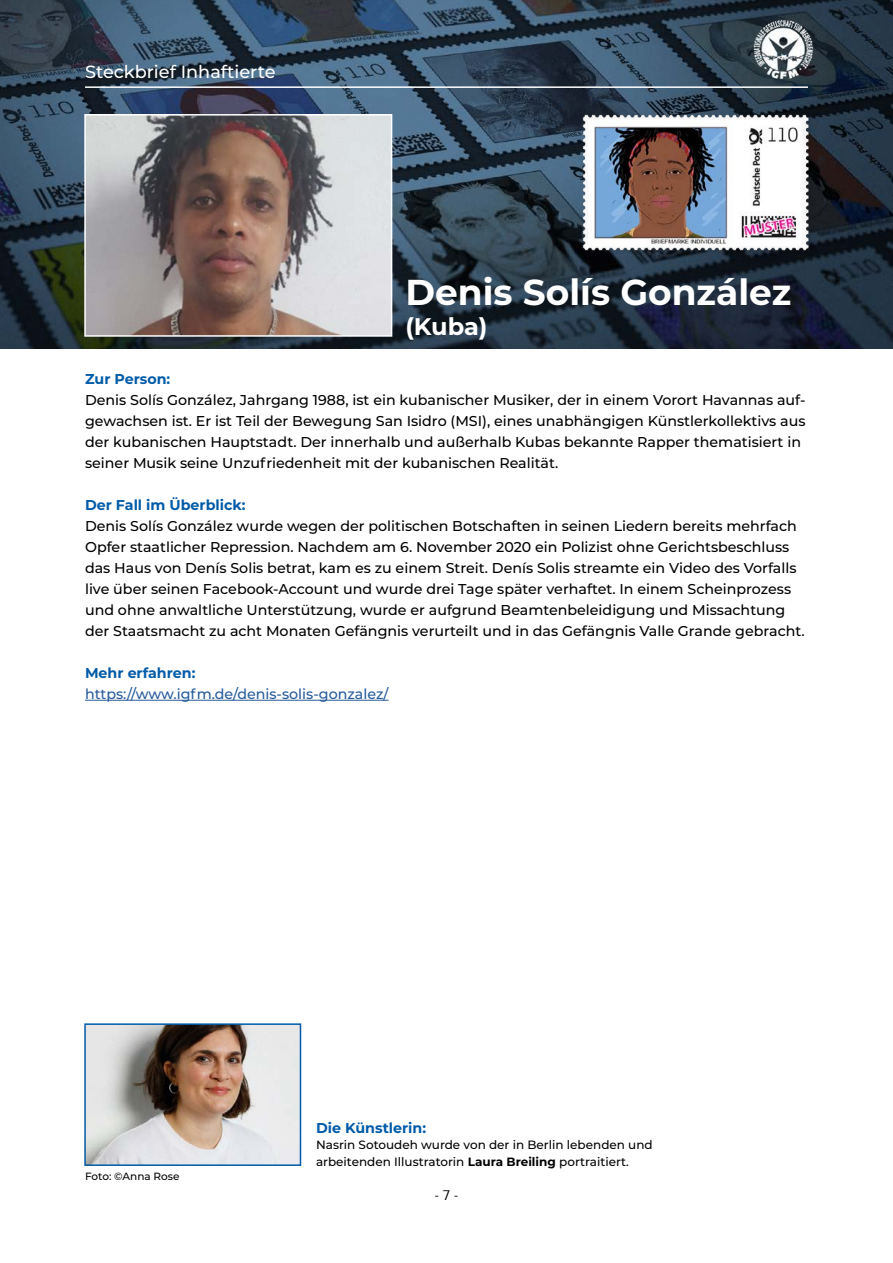
<style>
.page{position:relative;width:893px;height:1263px;background:#fff}
.page>*{position:absolute;margin:0;border:0;box-sizing:border-box;transform-origin:0 0}
.t1{font:700 36px "Montserrat";color:#fff}
.t2{font:700 24px "Montserrat";color:#fff}
.t3{font:500 17.7px "Montserrat";color:#fff}
.t4{font:500 14.25px/21px "Montserrat";color:#000}
.t5{font:700 14.25px "Montserrat";color:#005ba8}
.t6{font:500 14.25px "Montserrat";color:#275b9b}
.t7{font:13.5px "Graphik";color:#000}
.t8{font:500 12px/16.5px "Montserrat";color:#000}
.t9{font:500 10.5px "Montserrat";color:#000}
.s1{font-weight:700}
</style>
<div class="page">
<img style="left:0;top:0;width:893px;height:349px">
<hr style="left:85px;top:700px;width:304px;height:1px;background:#275b9b">
<hr style="left:85px;top:86px;width:723px;height:2px;background:#fff">
<img style="left:87px;top:117px;width:302px;height:217px">
<div style="left:84px;top:114px;width:308px;height:223px;border:2px solid #fff"></div>
<img style="left:571px;top:108px;width:248px;height:154px">
<img style="left:87px;top:1026px;width:211px;height:137px">
<div style="left:84px;top:1023px;width:217px;height:143px;border:2px solid #005ba8"></div>
<p class="t3" style="left:85px;top:60px;width:192px">Steckbrief Inhaftierte</p>
<h1 class="t1" style="left:405px;top:267px;width:387px">Denis Solís González</h1>
<h2 class="t2" style="left:405px;top:309px;width:84px">(Kuba)</h2>
<p class="t5" style="left:85px;top:368px;width:87px">Zur Person:</p>
<p class="t4" style="left:85px;top:389px;width:722px">Denis Solís González, Jahrgang 1988, ist ein kubanischer Musiker, der in einem Vorort Havannas auf&shy;gewachsen ist. Er ist Teil der Bewegung San Isidro (MSI), eines unabhängigen Künstlerkollektivs aus der kubanischen Hauptstadt. Der innerhalb und außerhalb Kubas bekannte Rapper thematisiert in seiner Musik seine Unzufriedenheit mit der kubanischen Realität.</p>
<p class="t5" style="left:85px;top:494px;width:162px">Der Fall im Überblick:</p>
<p class="t4" style="left:85px;top:515px;width:721px">Denis Solís González wurde wegen der politischen Botschaften in seinen Liedern bereits mehrfach Opfer staatlicher Repression. Nachdem am 6. November 2020 ein Polizist ohne Gerichtsbeschluss das Haus von Denís Solis betrat, kam es zu einem Streit. Denís Solis streamte ein Video des Vorfalls live über seinen Facebook-Account und wurde drei Tage später verhaftet. In einem Scheinprozess und ohne anwaltliche Unterstützung, wurde er aufgrund Beamtenbeleidigung und Missachtung der Staatsmacht zu acht Monaten Gefängnis verurteilt und in das Gefängnis Valle Grande gebracht.</p>
<p class="t5" style="left:85px;top:662px;width:112px">Mehr erfahren:</p>
<p class="t6" style="left:85px;top:684px;width:305px">https://www.igfm.de/denis-solis-gonzalez/</p>
<p class="t9" style="left:85px;top:1168px;width:96px">Foto: ©Anna Rose</p>
<p class="t5" style="left:316px;top:1117px;width:112px">Die Künstlerin:</p>
<p class="t8" style="left:316px;top:1136px;width:338px">Nasrin Sotoudeh wurde von der in Berlin lebenden und arbeitenden Illustratorin <span class="s1">Laura Breiling</span> portraitiert.</p>
<p class="t7" style="left:435px;top:1184px;width:25px">- 7 -</p>
</div>
